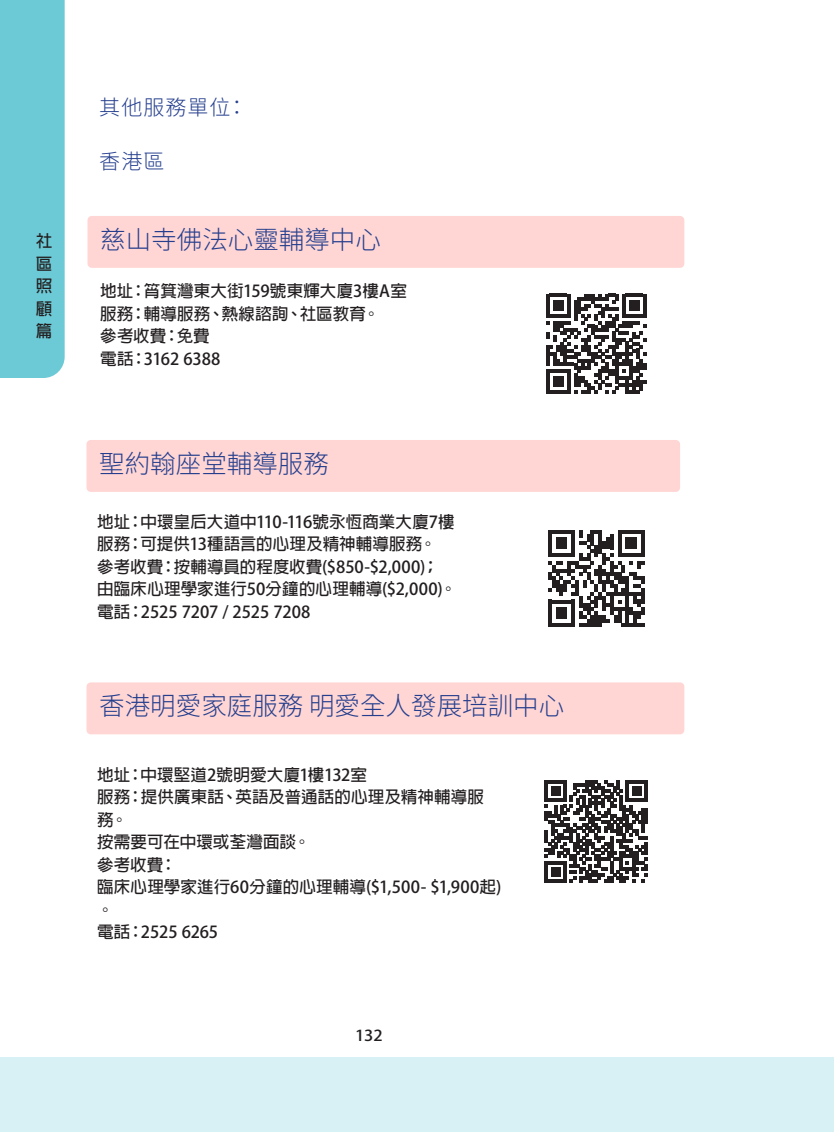
<style>
.page{position:relative;width:834px;height:1132px;background:#fff}
.page>*{position:absolute;margin:0;border:0;box-sizing:border-box;transform-origin:0 0}
.Red_shading_for_NGO{font:300 25.5px "Source Han Sans HK";color:#253f8e}
.小標題{font:300 21px "Source Han Sans HK";letter-spacing:.05em;color:#253f8e}
.內文{font:700 16.5px/22.5px "Adobe Fan Heiti Std";letter-spacing:.005em;color:#231f20}
.t1{font:700 15px "Adobe Fan Heiti Std";color:#231f20;scale:1.1 1}
</style>
<div class="page">
<div style="left:0;top:0;width:65px;height:378px;background:#6ccad6"></div>
<div style="left:0;top:1056px;width:833px;height:75px;background:#d8f1f4"></div>
<div style="left:86px;top:440px;width:594px;height:51px;background:#ffd6d4;border-radius:4px"></div>
<svg style="left:545px;top:780px;width:102px;height:102px"></svg>
<svg style="left:548px;top:530px;width:96px;height:96px"></svg>
<div style="left:86px;top:682px;width:598px;height:52px;background:#ffd6d4;border-radius:4px"></div>
<div style="left:87px;top:216px;width:597px;height:52px;background:#ffd6d4;border-radius:4px"></div>
<svg style="left:546px;top:293px;width:100px;height:100px"></svg>
<p class="內文" style="left:36px;top:230px;width:18px;text-align:justify">社區照顧篇</p>
<p class="小標題" style="left:99px;top:95px;width:150px">其他服務單位：</p>
<p class="小標題" style="left:99px;top:149px;width:67px">香港區</p>
<p class="Red_shading_for_NGO" style="left:100px;top:225px;width:282px">慈山寺佛法心靈輔導中心</p>
<p class="內文" style="left:100px;top:280px;width:308px">地址：筲箕灣東大街159號東輝大廈3樓A室</p>
<p class="內文" style="left:100px;top:303px;width:281px">服務：輔導服務、熱線諮詢、社區教育。</p>
<p class="內文" style="left:100px;top:325px;width:111px">參考收費：免費</p>
<p class="內文" style="left:100px;top:348px;width:122px">電話：3162 6388</p>
<p class="Red_shading_for_NGO" style="left:99px;top:449px;width:231px">聖約翰座堂輔導服務</p>
<p class="內文" style="left:97px;top:510px;width:359px">地址：中環皇后大道中110-116號永恆商業大廈7樓</p>
<p class="內文" style="left:97px;top:533px;width:340px">服務：可提供13種語言的心理及精神輔導服務。</p>
<p class="內文" style="left:97px;top:555px;width:343px">參考收費：按輔導員的程度收費($850-$2,000)；</p>
<p class="內文" style="left:97px;top:578px;width:361px">由臨床心理學家進行50分鐘的心理輔導($2,000)。</p>
<p class="內文" style="left:97px;top:600px;width:215px">電話：2525 7207 / 2525 7208</p>
<p class="Red_shading_for_NGO" style="left:99px;top:691px;width:466px">香港明愛家庭服務 明愛全人發展培訓中心</p>
<p class="內文" style="left:97px;top:763px;width:271px">地址：中環堅道2號明愛大廈1樓132室</p>
<p class="內文" style="left:97px;top:786px;width:388px">服務：提供廣東話、英語及普通話的心理及精神輔導服務。</p>
<p class="內文" style="left:97px;top:831px;width:215px">按需要可在中環或荃灣面談。</p>
<p class="內文" style="left:97px;top:853px;width:81px">參考收費：</p>
<p class="內文" style="left:97px;top:876px;width:405px">臨床心理學家進行60分鐘的心理輔導($1,500- $1,900起)。</p>
<p class="內文" style="left:97px;top:921px;width:123px">電話：2525 6265</p>
<p class="t1" style="left:355px;top:1025px;width:27px">132</p>
</div>
